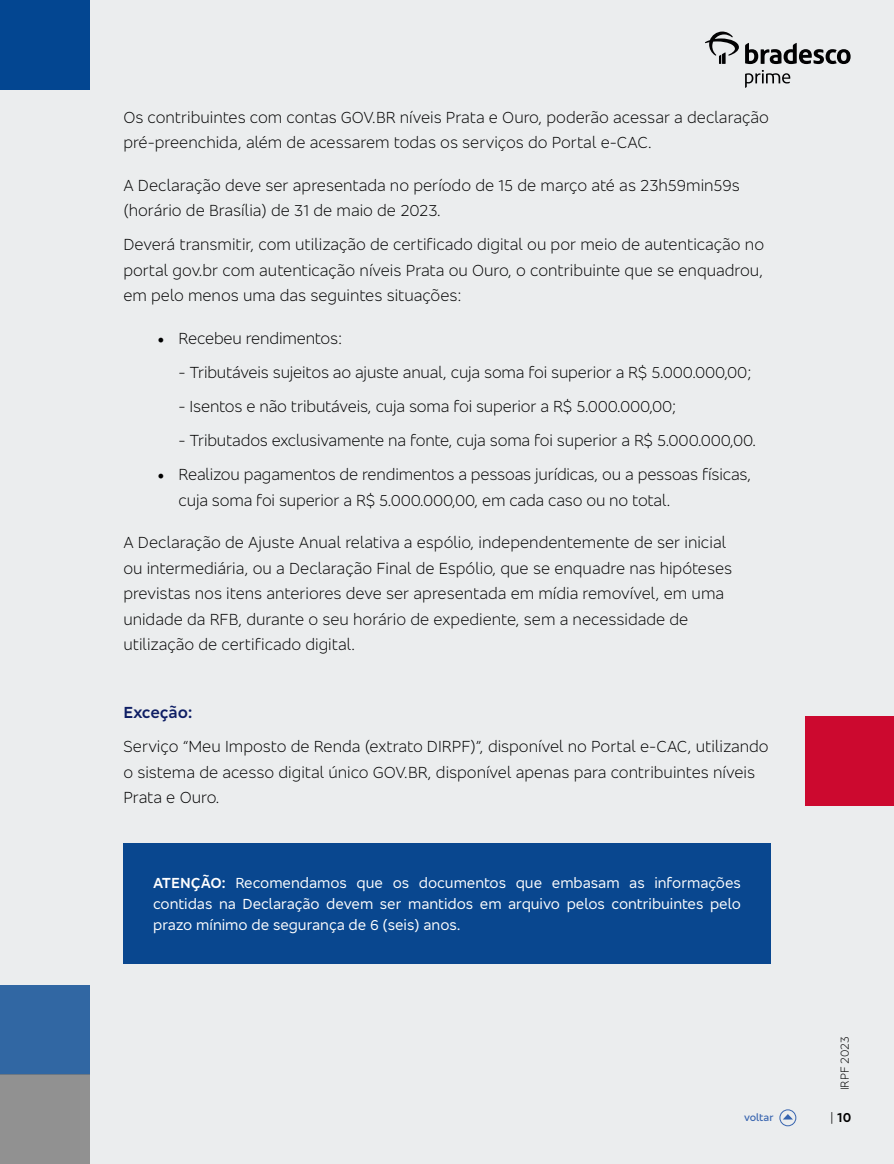
<style>
.page{position:relative;width:894px;height:1164px;background:#fff}
.page>*{position:absolute;margin:0;border:0;box-sizing:border-box;transform-origin:0 0}
.t1{font:300 16.5px/25.5px "Bradesco Sans";color:#000}
.t2{font:600 16.5px "Bradesco Sans";letter-spacing:-.005em;color:#0e1e64}
.t3{font:15px/21px "Bradesco Sans";color:#fff;text-align:justify}
.t4{font:600 13.5px "Bradesco Sans";color:#000}
.t5{font:300 12px "Bradesco Sans";color:#000}
.t6{font:500 10.5px "Bradesco Sans";letter-spacing:-.005em;color:#3764af}
.s1{font-family:"Minion Pro";font-weight:400;font-size:18px}
.s2{font-weight:600}
.s3{font-weight:300}
</style>
<div class="page">
<div style="left:0;top:0;width:894px;height:1163px;background:#ebedee"></div>
<div style="left:805px;top:716px;width:89px;height:89px;background:#cc092f"></div>
<div style="left:0;top:984px;width:89px;height:90px;background:#3167a3"></div>
<div style="left:0;top:0;width:89px;height:89px;background:#034691"></div>
<div style="left:0;top:1074px;width:89px;height:89px;background:#919191"></div>
<div style="left:779px;top:1109px;width:17px;height:17px;border:1px solid #3764af;border-radius:50%"></div>
<svg style="left:783px;top:1114px;width:10px;height:5px"></svg>
<svg style="left:745px;top:70px;width:45px;height:18px"></svg>
<svg style="left:745px;top:43px;width:105px;height:21px"></svg>
<svg style="left:705px;top:31px;width:34px;height:33px"></svg>
<div style="left:123px;top:843px;width:647px;height:120px;background:#09478f"></div>
<p class="t1" style="left:123px;top:104px;width:647px">Os contribuintes com contas GOV.BR níveis Prata e Ouro, poderão acessar a declaração pré-preenchida, além de acessarem todas os serviços do Portal e-CAC.</p>
<p class="t1" style="left:123px;top:172px;width:618px">A Declaração deve ser apresentada no período de 15 de março até as 23h59min59s (horário de Brasília) de 31 de maio de 2023.</p>
<p class="t1" style="left:123px;top:231px;width:642px;text-align:justify">Deverá transmitir, com utilização de certificado digital ou por meio de autenticação no portal gov.br com autenticação níveis Prata ou Ouro, o contribuinte que se enquadrou, em pelo menos uma das seguintes situações:</p>
<p class="t1" style="left:157px;top:325px;width:186px"><span class="s1">•</span> Recebeu rendimentos:</p>
<p class="t1" style="left:179px;top:359px;width:574px">- Tributáveis sujeitos ao ajuste anual, cuja soma foi superior a R$ 5.000.000,00;</p>
<p class="t1" style="left:179px;top:393px;width:499px">- Isentos e não tributáveis, cuja soma foi superior a R$ 5.000.000,00;</p>
<p class="t1" style="left:179px;top:427px;width:579px">- Tributados exclusivamente na fonte, cuja soma foi superior a R$ 5.000.000,00.</p>
<p class="t1" style="left:179px;top:461px;width:574px;text-indent:-21px"><span class="s1">•</span> Realizou pagamentos de rendimentos a pessoas jurídicas, ou a pessoas físicas, cuja soma foi superior a R$ 5.000.000,00, em cada caso ou no total.</p>
<p class="t1" style="left:123px;top:529px;width:610px">A Declaração de Ajuste Anual relativa a espólio, independentemente de ser inicial ou intermediária, ou a Declaração Final de Espólio, que se enquadre nas hipóteses previstas nos itens anteriores deve ser apresentada em mídia removível, em uma unidade da RFB, durante o seu horário de expediente, sem a necessidade de utilização de certificado digital.</p>
<p class="t2" style="left:123px;top:701px;width:70px">Exceção:</p>
<p class="t1" style="left:123px;top:733px;width:647px">Serviço “Meu Imposto de Renda (extrato DIRPF)”, disponível no Portal e-CAC, utilizando o sistema de acesso digital único GOV.BR, disponível apenas para contribuintes níveis<br>Prata e Ouro.</p>
<p class="t3" style="left:153px;top:872px;width:589px"><span class="s2">ATENÇÃO:</span> Recomendamos que os documentos que embasam as informações contidas na Declaração devem ser mantidos em arquivo pelos contribuintes pelo prazo mínimo de segurança de 6 (seis) anos.</p>
<p class="t5" style="left:837px;top:1090px;width:55px;rotate:-90deg">IRPF 2023</p>
<p class="t6" style="left:744px;top:1110px;width:31px">voltar</p>
<p class="t4" style="left:830px;top:1108px;width:23px"><span class="s3">|</span> 10</p>
</div>
